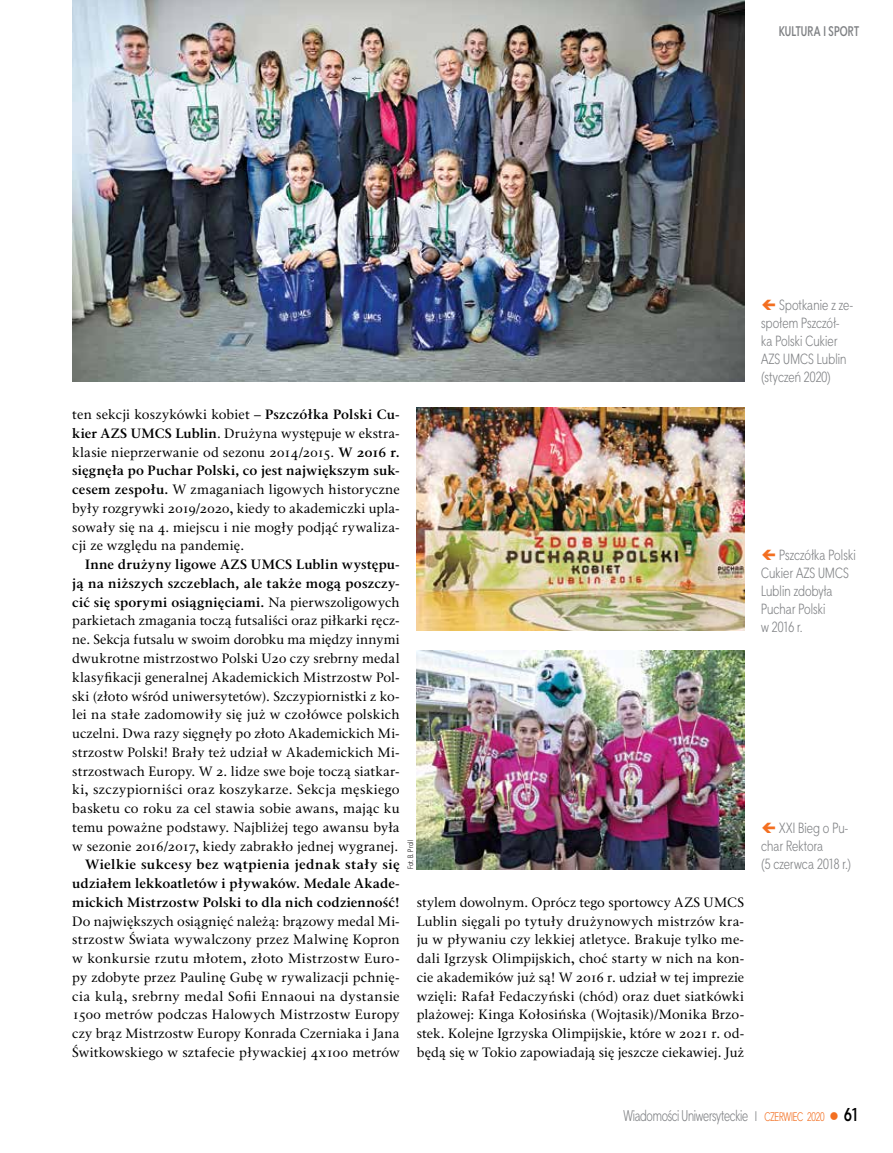
<style>
.page{position:relative;width:893px;height:1153px;background:#fff}
.page>*{position:absolute;margin:0;border:0;box-sizing:border-box;transform-origin:0 0}
.t1{font:15px "Straight Cnd EFN";letter-spacing:-.02em;color:#808285;scale:.92 1}
.t2{font:14.25px/18px "Straight Cnd EFN";letter-spacing:.01em;color:#808285}
.t3{font:13.5px/18.8px "Classic EFN";letter-spacing:.005em;color:#000;text-align:justify}
.t4{font:700 13.5px/18.8px "Classic EFN";letter-spacing:.01em;color:#000;text-align:justify}
.t5{font:700 13.5px "Straight Cnd EFN";letter-spacing:.01em;color:#808285;scale:.94 1}
.t6{font:7.5px "Straight Cnd EFN";letter-spacing:.02em;color:#000}
.s1{font-weight:700}
.s2{font-size:13.5px}
.s3{font-size:12px;color:#f36f21}
.s4{color:#f36f21}
.s5{font-weight:700;font-size:18px;color:#000}
</style>
<div class="page">
<img style="left:72px;top:0;width:672px;height:381px">
<img style="left:417px;top:651px;width:327px;height:218px">
<img style="left:417px;top:407px;width:327px;height:223px">
<p class="t5" style="left:779px;top:23px;width:87px">KULTURA I SPORT</p>
<p class="t3" style="left:72px;top:405px;width:329px">ten sekcji koszykówki kobiet – <span class="s1">Pszczółka Polski Cu&shy;kier AZS UMCS Lublin</span>. Drużyna występuje w ekstra&shy;klasie nieprzerwanie od sezonu 2014/2015. <span class="s1">W 2016 r. sięgnęła po Puchar Polski, co jest największym suk&shy;cesem zespołu.</span> W zmaganiach ligowych historyczne były rozgrywki 2019/2020, kiedy to akademiczki upla&shy;sowały się na 4. miejscu i nie mogły podjąć rywaliza&shy;cji ze względu na pandemię.</p>
<p class="t3" style="left:72px;top:555px;width:329px;text-indent:13px"><span class="s1">Inne drużyny ligowe AZS UMCS Lublin występu&shy;ją na niższych szczeblach, ale także mogą poszczy&shy;cić się sporymi osiągnięciami.</span> Na pierwszoligowych parkietach zmagania toczą futsaliści oraz piłkarki ręcz&shy;ne. Sekcja futsalu w swoim dorobku ma między innymi dwukrotne mistrzostwo Polski U20 czy srebrny medal klasyfikacji generalnej Akademickich Mistrzostw Pol&shy;ski (złoto wśród uniwersytetów). Szczypiornistki z ko&shy;lei na stałe zadomowiły się już w czołówce polskich uczelni. Dwa razy sięgnęły po złoto Akademickich Mi&shy;strzostw Polski! Brały też udział w Akademickich Mi&shy;strzostwach Europy. W 2. lidze swe boje toczą siatkar&shy;ki, szczypiorniści oraz koszykarze. Sekcja męskiego basketu co roku za cel stawia sobie awans, mając ku temu poważne podstawy. Najbliżej tego awansu była w sezonie 2016/2017, kiedy zabrakło jednej wygranej.</p>
<p class="t4" style="left:72px;top:855px;width:329px;text-indent:13px">Wielkie sukcesy bez wątpienia jednak stały się udziałem lekkoatletów i pływaków. Medale Akade&shy;mickich Mistrzostw Polski to dla nich codzienność!</p>
<p class="t3" style="left:72px;top:912px;width:329px">Do największych osiągnięć należą: brązowy medal Mi&shy;strzostw Świata wywalczony przez Malwinę Kopron w konkursie rzutu młotem, złoto Mistrzostw Euro&shy;py zdobyte przez Paulinę Gubę w rywalizacji pchnię&shy;cia kulą, srebrny medal Sofii Ennaoui na dystansie 1500 metrów podczas Halowych Mistrzostw Europy czy brąz Mistrzostw Europy Konrada Czerniaka i Jana Świtkowskiego w sztafecie pływackiej 4x100 metrów</p>
<p class="t6" style="left:406px;top:869px;width:31px;rotate:-90deg">Fot. B. Proll</p>
<p class="t3" style="left:417px;top:893px;width:329px">stylem dowolnym. Oprócz tego sportowcy AZS UMCS Lublin sięgali po tytuły drużynowych mistrzów kra&shy;ju w pływaniu czy lekkiej atletyce. Brakuje tylko me&shy;dali Igrzysk Olimpijskich, choć starty w nich na kon&shy;cie akademików już są! W 2016 r. udział w tej imprezie wzięli: Rafał Fedaczyński (chód) oraz duet siatkówki plażowej: Kinga Kołosińska (Wojtasik)/Monika Brzo&shy;stek. Kolejne Igrzyska Olimpijskie, które w 2021 r. od&shy;będą się w Tokio zapowiadają się jeszcze ciekawiej. Już</p>
<p class="t2" style="left:761px;top:295px;width:93px;text-indent:18px">Spotkanie z ze&shy;społem Pszczół&shy;ka Polski Cukier<br>AZS UMCS Lublin (styczeń 2020)</p>
<p class="t2" style="left:761px;top:546px;width:96px;text-indent:18px">Pszczółka Polski<br>Cukier AZS UMCS<br>Lublin zdobyła<br>Puchar Polski<br>w 2016 r.</p>
<p class="t2" style="left:761px;top:819px;width:88px;text-indent:18px">XXI Bieg o Pu&shy;char Rektora</p>
<p class="t2" style="left:761px;top:855px;width:91px">(5 czerwca 2018 r.)</p>
<p class="t1" style="left:623px;top:1106px;width:258px">Wiadomości Uniwersyteckie <span class="s2">I</span> <span class="s3">czerwi ec 2020</span> <span class="s4">●</span> <span class="s5">61</span></p>
</div>
